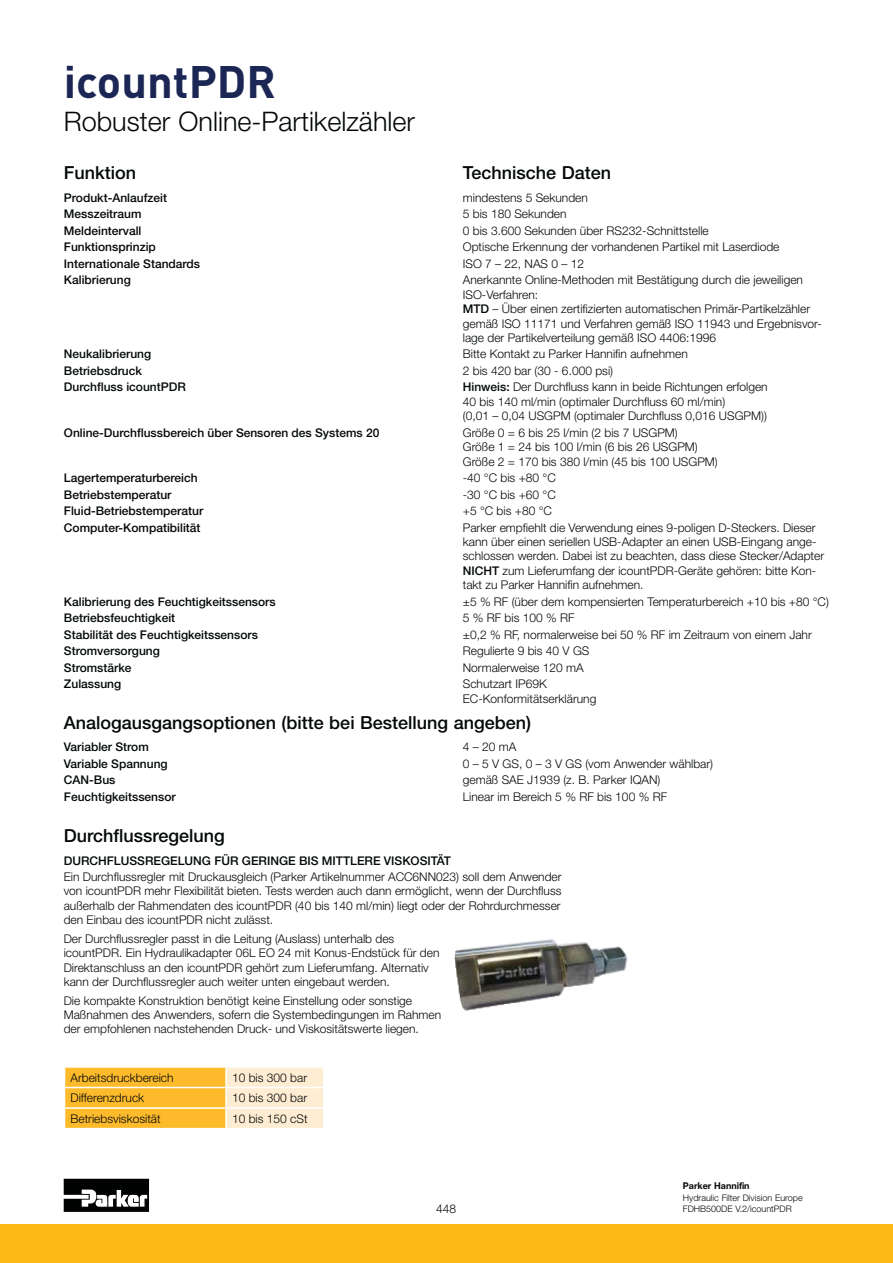
<style>
.page{position:relative;width:893px;height:1263px;background:#fff}
.page>*{position:absolute;margin:0;border:0;box-sizing:border-box;transform-origin:0 0}
.t1{font:700 45px "DINOT";color:#1b2654}
.t2{font:300 27px "Helvetica Neue LT Std";color:#040809}
.t3{font:500 18px "Helvetica Neue LT Std";color:#040809}
.t4{font:300 12px/14.4px "Helvetica Neue LT Std";color:#040809}
.t5{font:500 12px "Helvetica Neue LT Std";color:#040809}
.t6{font:300 9px/11.2px "Helvetica Neue LT Std";color:#040809}
.t7{font:700 9px "Helvetica Neue LT Std";color:#040809}
.s1{font-weight:500}
</style>
<div class="page">
<div style="left:0;top:1224px;width:893px;height:39px;background:#fdb918"></div>
<svg style="left:64px;top:1179px;width:85px;height:33px"></svg>
<svg style="left:64px;top:1067px;width:259px;height:61px;background:#fdd175"></svg>
<img style="left:454px;top:938px;width:174px;height:73px">
<h1 class="t1" style="left:64px;top:57px;width:214px">icountPDR</h1>
<h2 class="t2" style="left:64px;top:111px;width:353px">Robuster Online-Partikelzähler</h2>
<h3 class="t3" style="left:64px;top:166px;width:74px">Funktion</h3>
<h3 class="t3" style="left:463px;top:166px;width:150px">Technische Daten</h3>
<p class="t5" style="left:64px;top:193px;width:105px">Produkt-Anlaufzeit</p>
<p class="t4" style="left:463px;top:191px;width:127px">mindestens 5 Sekunden</p>
<p class="t5" style="left:64px;top:210px;width:79px">Messzeitraum</p>
<p class="t4" style="left:463px;top:208px;width:105px">5 bis 180 Sekunden</p>
<p class="t5" style="left:64px;top:226px;width:79px">Meldeintervall</p>
<p class="t4" style="left:463px;top:224px;width:247px">0 bis 3.600 Sekunden über RS232-Schnittstelle</p>
<p class="t5" style="left:64px;top:243px;width:93px">Funktionsprinzip</p>
<p class="t4" style="left:463px;top:241px;width:318px">Optische Erkennung der vorhandenen Partikel mit Laserdiode</p>
<p class="t5" style="left:64px;top:259px;width:138px">Internationale Standards</p>
<p class="t4" style="left:463px;top:257px;width:123px">ISO 7 – 22, NAS 0 – 12</p>
<p class="t5" style="left:64px;top:276px;width:68px">Kalibrierung</p>
<p class="t4" style="left:463px;top:274px;width:360px">Anerkannte Online-Methoden mit Bestätigung durch die jeweiligen ISO-Verfahren:<br><span class="s1">MTD</span> – Über einen zertifizierten automatischen Primär-Partikelzähler gemäß ISO 11171 und Verfahren gemäß ISO 11943 und Ergebnisvor&shy;lage der Partikelverteilung gemäß ISO 4406:1996</p>
<p class="t5" style="left:64px;top:350px;width:89px">Neukalibrierung</p>
<p class="t4" style="left:463px;top:348px;width:227px">Bitte Kontakt zu Parker Hannifin aufnehmen</p>
<p class="t5" style="left:64px;top:366px;width:79px">Betriebsdruck</p>
<p class="t4" style="left:463px;top:365px;width:152px">2 bis 420 bar (30 - 6.000 psi)</p>
<p class="t5" style="left:64px;top:383px;width:123px">Durchfluss icountPDR</p>
<p class="t4" style="left:463px;top:381px;width:306px"><span class="s1">Hinweis:</span> Der Durchfluss kann in beide Richtungen erfolgen<br>40 bis 140 ml/min (optimaler Durchfluss 60 ml/min)<br>(0,01 – 0,04 USGPM (optimaler Durchfluss 0,016 USGPM))</p>
<p class="t5" style="left:64px;top:428px;width:317px">Online-Durchflussbereich über Sensoren des Systems 20</p>
<p class="t4" style="left:463px;top:426px;width:256px">Größe 0 = 6 bis 25 l/min (2 bis 7 USGPM)<br>Größe 1 = 24 bis 100 l/min (6 bis 26 USGPM)<br>Größe 2 = 170 bis 380 l/min (45 bis 100 USGPM)</p>
<p class="t5" style="left:64px;top:473px;width:135px">Lagertemperaturbereich</p>
<p class="t4" style="left:463px;top:472px;width:95px">-40 °C bis +80 °C</p>
<p class="t5" style="left:64px;top:490px;width:109px">Betriebstemperatur</p>
<p class="t4" style="left:463px;top:488px;width:95px">-30 °C bis +60 °C</p>
<p class="t5" style="left:64px;top:507px;width:141px">Fluid-Betriebstemperatur</p>
<p class="t4" style="left:463px;top:505px;width:91px">+5 °C bis +80 °C</p>
<p class="t5" style="left:64px;top:523px;width:138px">Computer-Kompatibilität</p>
<p class="t4" style="left:463px;top:521px;width:363px">Parker empfiehlt die Verwendung eines 9-poligen D-Steckers. Dieser kann über einen seriellen USB-Adapter an einen USB-Eingang ange&shy;schlossen werden. Dabei ist zu beachten, dass diese Stecker/Adapter <span class="s1">NICHT</span> zum Lieferumfang der icountPDR-Geräte gehören: bitte Kon&shy;takt zu Parker Hannifin aufnehmen.</p>
<p class="t5" style="left:64px;top:597px;width:213px">Kalibrierung des Feuchtigkeitssensors</p>
<p class="t4" style="left:463px;top:595px;width:368px">±5 % RF (über dem kompensierten Temperaturbereich +10 bis +80 °C)</p>
<p class="t5" style="left:64px;top:614px;width:113px">Betriebsfeuchtigkeit</p>
<p class="t4" style="left:463px;top:612px;width:113px">5 % RF bis 100 % RF</p>
<p class="t5" style="left:64px;top:630px;width:195px">Stabilität des Feuchtigkeitssensors</p>
<p class="t4" style="left:463px;top:628px;width:350px">±0,2 % RF, normalerweise bei 50 % RF im Zeitraum von einem Jahr</p>
<p class="t5" style="left:64px;top:647px;width:97px">Stromversorgung</p>
<p class="t4" style="left:463px;top:645px;width:128px">Regulierte 9 bis 40 V GS</p>
<p class="t5" style="left:64px;top:663px;width:69px">Stromstärke</p>
<p class="t4" style="left:463px;top:661px;width:122px">Normalerweise 120 mA</p>
<p class="t5" style="left:64px;top:680px;width:59px">Zulassung</p>
<p class="t4" style="left:463px;top:678px;width:135px">Schutzart IP69K<br>EC-Konformitätserklärung</p>
<h3 class="t3" style="left:64px;top:716px;width:468px">Analogausgangsoptionen (bitte bei Bestellung angeben)</h3>
<p class="t5" style="left:64px;top:743px;width:86px">Variabler Strom</p>
<p class="t4" style="left:463px;top:741px;width:55px">4 – 20 mA</p>
<p class="t5" style="left:64px;top:759px;width:105px">Variable Spannung</p>
<p class="t4" style="left:463px;top:758px;width:252px">0 – 5 V GS, 0 – 3 V GS (vom Anwender wählbar)</p>
<p class="t5" style="left:64px;top:776px;width:53px">CAN-Bus</p>
<p class="t4" style="left:463px;top:774px;width:199px">gemäß SAE J1939 (z. B. Parker IQAN)</p>
<p class="t5" style="left:64px;top:792px;width:113px">Feuchtigkeitssensor</p>
<p class="t4" style="left:463px;top:791px;width:206px">Linear im Bereich 5 % RF bis 100 % RF</p>
<h3 class="t3" style="left:64px;top:829px;width:163px">Durchflussregelung</h3>
<p class="t5" style="left:64px;top:856px;width:389px">DURCHFLUSSREGELUNG FÜR GERINGE BIS MITTLERE VISKOSITÄT</p>
<p class="t4" style="left:64px;top:871px;width:499px;text-align:justify">Ein Durchflussregler mit Druckausgleich (Parker Artikelnummer ACC6NN023) soll dem Anwender von icountPDR mehr Flexibilität bieten. Tests werden auch dann ermöglicht, wenn der Durchfluss außerhalb der Rahmendaten des icountPDR (40 bis 140 ml/min) liegt oder der Rohrdurchmesser den Einbau des icountPDR nicht zulässt.</p>
<p class="t4" style="left:64px;top:932px;width:377px">Der Durchflussregler passt in die Leitung (Auslass) unterhalb des icountPDR. Ein Hydraulikadapter 06L EO 24 mit Konus-Endstück für den Direktanschluss an den icountPDR gehört zum Lieferumfang. Alternativ kann der Durchflussregler auch weiter unten eingebaut werden.</p>
<p class="t4" style="left:64px;top:994px;width:379px">Die kompakte Konstruktion benötigt keine Einstellung oder sonstige<br>Maßnahmen des Anwenders, sofern die Systembedingungen im Rahmen der empfohlenen nachstehenden Druck- und Viskositätswerte liegen.</p>
<p class="t4" style="left:70px;top:1071px;width:105px">Arbeitsdruckbereich</p>
<p class="t4" style="left:232px;top:1071px;width:77px">10 bis 300 bar</p>
<p class="t4" style="left:70px;top:1092px;width:75px">Differenzdruck</p>
<p class="t4" style="left:232px;top:1092px;width:77px">10 bis 300 bar</p>
<p class="t4" style="left:70px;top:1112px;width:92px">Betriebsviskosität</p>
<p class="t4" style="left:232px;top:1112px;width:77px">10 bis 150 cSt</p>
<p class="t4" style="left:436px;top:1203px;width:22px">448</p>
<p class="t7" style="left:683px;top:1183px;width:68px">Parker Hannifin</p>
<p class="t6" style="left:683px;top:1192px;width:121px">Hydraulic Filter Division Europe<br>FDHB500DE V.2/icountPDR</p>
</div>
